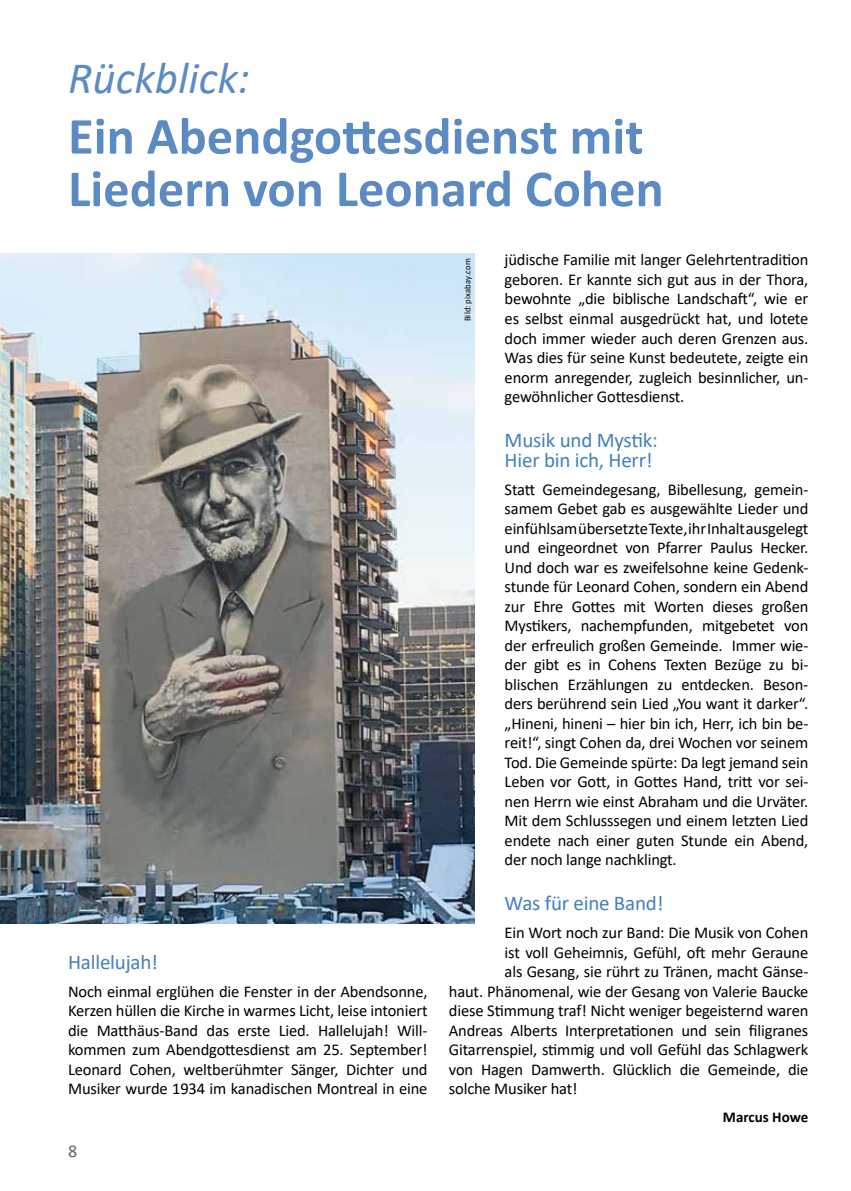
<style>
.page{position:relative;width:851px;height:1191px;background:#fff}
.page>*{position:absolute;margin:0;border:0;box-sizing:border-box;transform-origin:0 0}
.t1{font:700 52.5px/52.5px "Calibri";color:#5c8bc3}
.t2{font:italic 45px "Calibri";color:#5c8bc3}
.t3{font:21px/19.5px "Calibri";letter-spacing:-.01em;color:#4380bd}
.t4{font:18px "Calibri";color:#646567}
.t5{font:16.5px/19.5px "Calibri";letter-spacing:-.01em;color:#000;text-align:justify}
.t6{font:700 15px "Calibri";color:#000}
.t7{font:9px "Calibri";letter-spacing:.02em;color:#000;scale:.95 1}
</style>
<div class="page">
<img style="left:0;top:253px;width:475px;height:670px">
<h2 class="t2" style="left:68px;top:46px;width:183px">Rückblick:</h2>
<h1 class="t1" style="left:68px;top:109px;width:597px">Ein Abendgottesdienst mit<br>Liedern von Leonard Cohen</h1>
<p class="t3" style="left:68px;top:951px;width:91px">Hallelujah!</p>
<p class="t5" style="left:68px;top:981px;width:361px">Noch einmal erglühen die Fenster in der Abendsonne, Kerzen hüllen die Kirche in warmes Licht, leise intoniert die Matthäus-Band das erste Lied. Hallelujah! Will&shy;kommen zum Abendgottesdienst am 25. September!<br>Leonard Cohen, weltberühmter Sänger, Dichter und Musiker wurde 1934 im kanadischen Montreal in eine</p>
<p class="t4" style="left:68px;top:1138px;width:11px">8</p>
<p class="t5" style="left:504px;top:250px;width:305px">jüdische Familie mit langer Gelehrtentradition geboren. Er kannte sich gut aus in der Thora, bewohnte „die biblische Landschaft“, wie er es selbst einmal ausgedrückt hat, und lotete doch immer wieder auch deren Grenzen aus.<br>Was dies für seine Kunst bedeutete, zeigte ein enorm anregender, zugleich besinnlicher, un&shy;gewöhnlicher Gottesdienst.</p>
<p class="t3" style="left:504px;top:430px;width:155px">Musik und Mystik:<br>Hier bin ich, Herr!</p>
<p class="t5" style="left:504px;top:479px;width:305px">Statt Gemeindegesang, Bibellesung, gemein&shy;samem Gebet gab es ausgewählte Lieder und einfühlsam übersetzte Texte, ihr Inhalt ausgelegt und eingeordnet von Pfarrer Paulus Hecker.<br>Und doch war es zweifelsohne keine Gedenk&shy;stunde für Leonard Cohen, sondern ein Abend zur Ehre Gottes mit Worten dieses großen Mystikers, nachempfunden, mitgebetet von der erfreulich großen Gemeinde. Immer wie&shy;der gibt es in Cohens Texten Bezüge zu bi&shy;blischen Erzählungen zu entdecken. Beson&shy;ders berührend sein Lied „You want it darker“. „Hineni, hineni – hier bin ich, Herr, ich bin be&shy;reit!“, singt Cohen da, drei Wochen vor seinem Tod. Die Gemeinde spürte: Da legt jemand sein Leben vor Gott, in Gottes Hand, tritt vor sei&shy;nen Herrn wie einst Abraham und die Urväter.<br>Mit dem Schlusssegen und einem letzten Lied endete nach einer guten Stunde ein Abend, der noch lange nachklingt.</p>
<p class="t3" style="left:504px;top:893px;width:160px">Was für eine Band!</p>
<p class="t5" style="left:504px;top:922px;width:305px">Ein Wort noch zur Band: Die Musik von Cohen</p>
<p class="t5" style="left:504px;top:942px;width:305px">ist voll Geheimnis, Gefühl, oft mehr Geraune</p>
<p class="t5" style="left:504px;top:961px;width:305px">als Gesang, sie rührt zu Tränen, macht Gänse-</p>
<p class="t5" style="left:449px;top:981px;width:361px">haut. Phänomenal, wie der Gesang von Valerie Baucke</p>
<p class="t5" style="left:449px;top:1000px;width:361px">diese Stimmung traf! Nicht weniger begeisternd waren</p>
<p class="t5" style="left:449px;top:1020px;width:361px">Andreas Alberts Interpretationen und sein filigranes</p>
<p class="t5" style="left:449px;top:1039px;width:361px">Gitarrenspiel, stimmig und voll Gefühl das Schlagwerk</p>
<p class="t5" style="left:449px;top:1059px;width:361px">von Hagen Damwerth. Glücklich die Gemeinde, die</p>
<p class="t5" style="left:449px;top:1078px;width:130px">solche Musiker hat!</p>
<p class="t6" style="left:722px;top:1106px;width:87px">Marcus Howe</p>
<p class="t7" style="left:461px;top:321px;width:68px;rotate:-90deg">Bild: pixabay.com</p>
</div>
